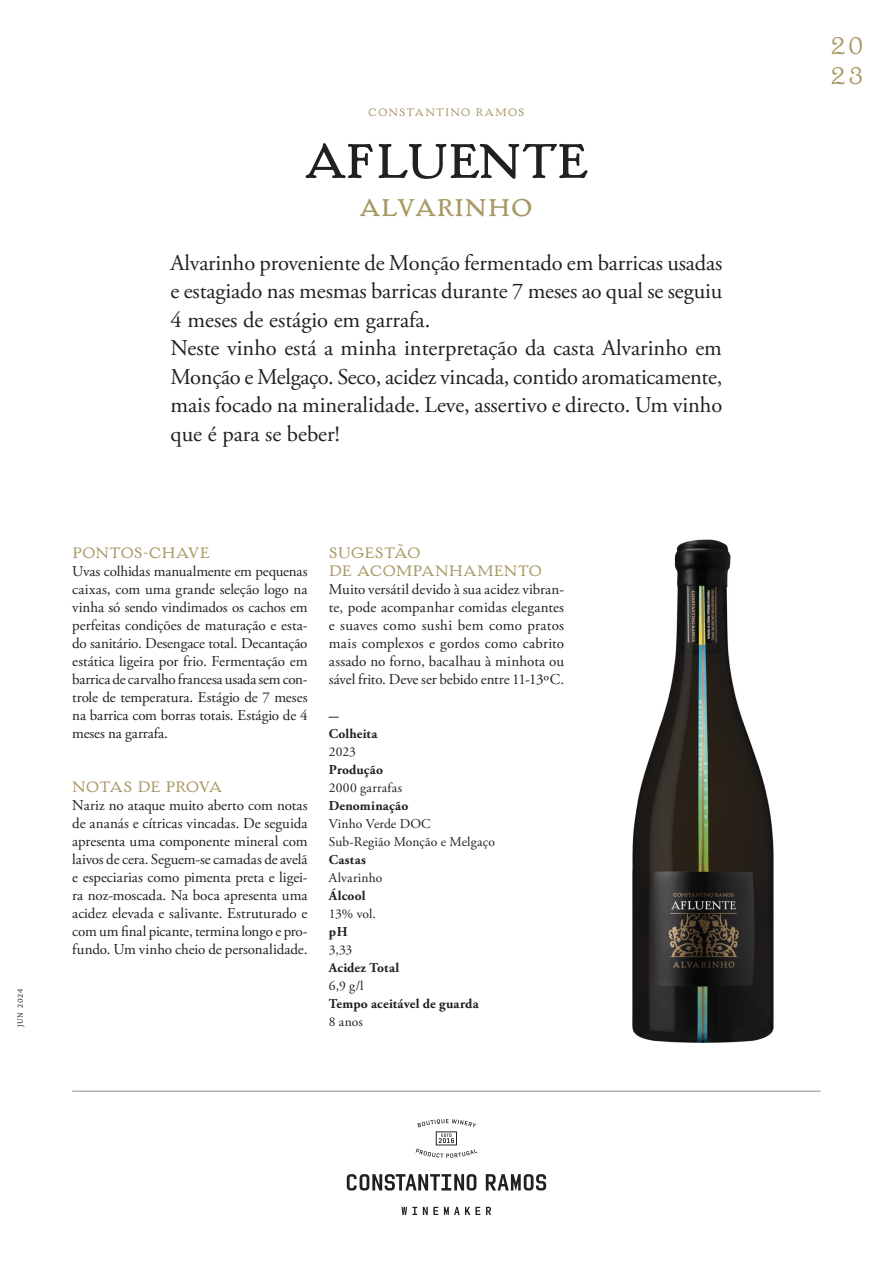
<style>
.page{position:relative;width:893px;height:1263px;background:#fff}
.page>*{position:absolute;margin:0;border:0;box-sizing:border-box;transform-origin:0 0}
.t1{font:76.95px "Handle Oldstyle Std";letter-spacing:-.03em;color:#231f20}
.t2{font:38.4px "Handle Oldstyle Std";color:#a89964}
.t3{font:30px "Handle Oldstyle Std";color:#a89964}
.txt{font:22.5px/28.5px "Adobe Garamond Pro";color:#231f20;text-align:justify}
.titulo_txt{font:18px "Handle Oldstyle Std";letter-spacing:-.015em;color:#a89964}
.txt-2{font:15px/18px "Adobe Garamond Pro";letter-spacing:-.01em;color:#231f20;text-align:justify}
.titulo_txt-2{font:700 13.5px "Adobe Garamond Pro";letter-spacing:.015em;color:#231f20}
.titulo_txt-3{font:13.5px "Adobe Garamond Pro";letter-spacing:.01em;color:#231f20}
.txt_parametros{font:13.5px "Adobe Garamond Pro";letter-spacing:.005em;color:#231f20}
.titulo_parametros_002{font:700 13.5px "Adobe Garamond Pro";color:#231f20}
.t4{font:12.9px "Handle Oldstyle Std";letter-spacing:.06em;color:#a89964}
.titulo_txt-4{font:7.5px "Livory";letter-spacing:.1em;color:#231f20}
</style>
<div class="page">
<img style="left:632px;top:539px;width:142px;height:504px">
<hr style="left:72px;top:1091px;width:749px;height:1px;background:#8a8c8f">
<svg style="left:347px;top:1174px;width:199px;height:16px"></svg>
<svg style="left:401px;top:1207px;width:90px;height:8px"></svg>
<svg style="left:416px;top:1119px;width:61px;height:39px"></svg>
<p class="titulo_txt-4" style="left:16px;top:1027px;width:40px;rotate:-90deg">JUN 2024</p>
<p class="t4" style="left:368px;top:105px;width:158px">CONSTANTINO RAMOS</p>
<p class="t1" style="left:305px;top:113px;width:285px">afluente</p>
<p class="t2" style="left:360px;top:184px;width:175px">alvarinho</p>
<p class="txt" style="left:171px;top:249px;width:553px">Alvarinho proveniente de Monção fermentado em barricas usadas e estagiado nas mesmas barricas durante 7 meses ao qual se seguiu 4 meses de estágio em garrafa.</p>
<p class="txt" style="left:171px;top:335px;width:553px">Neste vinho está a minha interpretação da casta Alvarinho em Monção e Melgaço. Seco, acidez vincada, contido aromaticamente, mais focado na mineralidade. Leve, assertivo e directo. Um vinho que é para se beber!</p>
<p class="titulo_txt" style="left:72px;top:543px;width:139px">PONTOS-CHAVE</p>
<p class="txt-2" style="left:72px;top:563px;width:237px">Uvas colhidas manualmente em pequenas caixas, com uma grande seleção logo na vinha só sendo vindimados os cachos em perfeitas condições de maturação e esta&shy;do sanitário. Desengace total. Decantação estática ligeira por frio. Fermentação em barrica de carvalho francesa usada sem con&shy;trole de temperatura. Estágio de 7 meses na barrica com borras totais. Estágio de 4 meses na garrafa.</p>
<p class="titulo_txt" style="left:72px;top:777px;width:152px">NOTAS DE PROVA</p>
<p class="txt-2" style="left:72px;top:797px;width:237px">Nariz no ataque muito aberto com notas de ananás e cítricas vincadas. De seguida apresenta uma componente mineral com laivos de cera. Seguem-se camadas de avelã e especiarias como pimenta preta e ligei&shy;ra noz-moscada. Na boca apresenta uma acidez elevada e salivante. Estruturado e com um final picante, termina longo e pro&shy;fundo. Um vinho cheio de personalidade.</p>
<p class="titulo_txt" style="left:329px;top:543px;width:93px">SUGESTÃO</p>
<p class="titulo_txt" style="left:329px;top:561px;width:215px">DE ACOMPANHAMENTO</p>
<p class="txt-2" style="left:329px;top:581px;width:237px">Muito versátil devido à sua acidez vibran&shy;te, pode acompanhar comidas elegantes e suaves como sushi bem como pratos mais complexos e gordos como cabrito assado no forno, bacalhau à minhota ou sável frito. Deve ser bebido entre 11-13ºC.</p>
<p class="titulo_txt-2" style="left:329px;top:708px;width:12px">-</p>
<p class="titulo_txt-2" style="left:329px;top:726px;width:50px">Colheita</p>
<p class="titulo_txt-3" style="left:329px;top:744px;width:29px">2023</p>
<p class="titulo_txt-2" style="left:329px;top:762px;width:56px">Produção</p>
<p class="titulo_txt-3" style="left:329px;top:780px;width:75px">2000 garrafas</p>
<p class="titulo_txt-2" style="left:329px;top:798px;width:81px">Denominação</p>
<p class="titulo_txt-3" style="left:329px;top:816px;width:103px">Vinho Verde DOC</p>
<p class="titulo_txt-3" style="left:329px;top:834px;width:168px">Sub-Região Monção e Melgaço</p>
<p class="titulo_txt-2" style="left:329px;top:852px;width:39px">Castas</p>
<p class="txt_parametros" style="left:329px;top:870px;width:55px">Alvarinho</p>
<p class="titulo_txt-2" style="left:329px;top:888px;width:38px">Álcool</p>
<p class="txt_parametros" style="left:329px;top:906px;width:48px">13% vol.</p>
<p class="titulo_parametros_002" style="left:329px;top:924px;width:20px">pH</p>
<p class="txt_parametros" style="left:329px;top:942px;width:25px">3,33</p>
<p class="titulo_txt-2" style="left:329px;top:960px;width:72px">Acidez Total</p>
<p class="txt_parametros" style="left:329px;top:978px;width:36px">6,9 g/l</p>
<p class="titulo_txt-2" style="left:329px;top:996px;width:152px">Tempo aceitável de guarda</p>
<p class="titulo_txt-3" style="left:329px;top:1014px;width:36px">8 anos</p>
<p class="t3" style="left:830px;top:29px;width:35px">20</p>
<p class="t3" style="left:830px;top:59px;width:35px">23</p>
</div>
